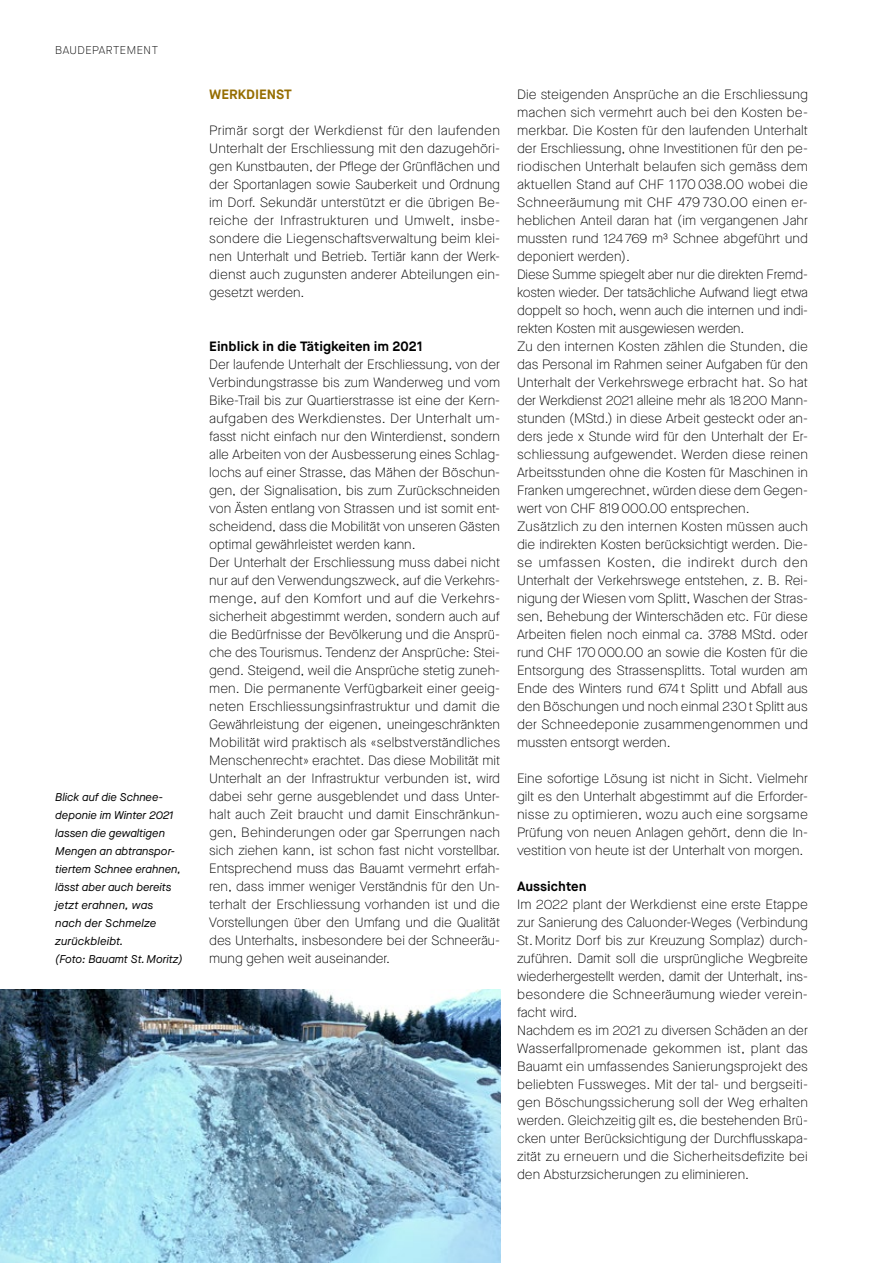
<style>
.page{position:relative;width:893px;height:1263px;background:#fff}
.page>*{position:absolute;margin:0;border:0;box-sizing:border-box;transform-origin:0 0}
.t1{font:100 13.5px/18px "Maison Neue";color:#000}
.t2{font:700 13.5px "Maison Neue";color:#000}
.t3{font:700 13.5px "Maison Neue";color:#956d00}
.t4{font:italic 11.25px/18px "Maison Neue";color:#000}
.t5{font:100 11.25px "Maison Neue";letter-spacing:.05em;color:#000}
</style>
<div class="page">
<img style="left:0;top:990px;width:500px;height:273px">
<p class="t5" style="left:55px;top:43px;width:104px">BAUDEPARTEMENT</p>
<p class="t4" style="left:55px;top:788px;width:129px">Blick auf die Schnee&shy;deponie im Winter 2021 lassen die gewaltigen<br>Mengen an abtranspor&shy;tiertem Schnee erahnen, lässt aber auch bereits jetzt erahnen, was<br>nach der Schmelze zurückbleibt.<br>(Foto: Bauamt St. Moritz)</p>
<p class="t3" style="left:209px;top:86px;width:84px">WERKDIENST</p>
<p class="t1" style="left:209px;top:121px;width:292px;text-align:justify">Primär sorgt der Werkdienst für den laufenden Unterhalt der Erschliessung mit den dazugehöri&shy;gen Kunstbauten, der Pflege der Grünflächen und der Sportanlagen sowie Sauberkeit und Ordnung im Dorf. Sekundär unterstützt er die übrigen Be&shy;reiche der Infrastrukturen und Umwelt, insbe&shy;sondere die Liegenschaftsverwaltung beim klei&shy;nen Unterhalt und Betrieb. Tertiär kann der Werk&shy;dienst auch zugunsten anderer Abteilungen ein&shy;gesetzt werden.</p>
<p class="t2" style="left:209px;top:338px;width:215px">Einblick in die Tätigkeiten im 2021</p>
<p class="t1" style="left:209px;top:355px;width:292px">Der laufende Unterhalt der Erschliessung, von der Verbindungstrasse bis zum Wanderweg und vom Bike-Trail bis zur Quartierstrasse ist eine der Kern&shy;aufgaben des Werkdienstes. Der Unterhalt um&shy;fasst nicht einfach nur den Winterdienst, sondern alle Arbeiten von der Ausbesserung eines Schlag&shy;lochs auf einer Strasse, das Mähen der Böschun&shy;gen, der Signalisation, bis zum Zurückschneiden von Ästen entlang von Strassen und ist somit ent&shy;scheidend, dass die Mobilität von unseren Gästen optimal gewährleistet werden kann.<br>Der Unterhalt der Erschliessung muss dabei nicht nur auf den Verwendungszweck, auf die Verkehrs&shy;menge, auf den Komfort und auf die Verkehrs&shy;sicherheit abgestimmt werden, sondern auch auf die Bedürfnisse der Bevölkerung und die Ansprü&shy;che des Tourismus. Tendenz der Ansprüche: Stei&shy;gend. Steigend, weil die Ansprüche stetig zuneh&shy;men. Die permanente Verfügbarkeit einer geeig&shy;neten Erschliessungsinfrastruktur und damit die Gewährleistung der eigenen, uneingeschränkten Mobilität wird praktisch als «selbstverständliches Menschenrecht» erachtet. Das diese Mobilität mit Unterhalt an der Infrastruktur verbunden ist, wird dabei sehr gerne ausgeblendet und dass Unter&shy;halt auch Zeit braucht und damit Einschränkun&shy;gen, Behinderungen oder gar Sperrungen nach sich ziehen kann, ist schon fast nicht vorstellbar.<br>Entsprechend muss das Bauamt vermehrt erfah&shy;ren, dass immer weniger Verständnis für den Un&shy;terhalt der Erschliessung vorhanden ist und die Vorstellungen über den Umfang und die Qualität des Unterhalts, insbesondere bei der Schneeräu&shy;mung gehen weit auseinander.</p>
<p class="t1" style="left:517px;top:85px;width:292px">Die steigenden Ansprüche an die Erschliessung machen sich vermehrt auch bei den Kosten be&shy;merkbar. Die Kosten für den laufenden Unterhalt der Erschliessung, ohne Investitionen für den pe&shy;riodischen Unterhalt belaufen sich gemäss dem aktuellen Stand auf CHF 1 170 038.00 wobei die Schneeräumung mit CHF 479 730.00 einen er&shy;heblichen Anteil daran hat (im vergangenen Jahr mussten rund 124 769 m3 Schnee abgeführt und deponiert werden).<br>Diese Summe spiegelt aber nur die direkten Fremd&shy;kosten wieder. Der tatsächliche Aufwand liegt etwa doppelt so hoch, wenn auch die internen und indi&shy;rekten Kosten mit ausgewiesen werden.<br>Zu den internen Kosten zählen die Stunden, die das Personal im Rahmen seiner Aufgaben für den Unterhalt der Verkehrswege erbracht hat. So hat der Werkdienst 2021 alleine mehr als 18 200 Mann&shy;stunden (MStd.) in diese Arbeit gesteckt oder an&shy;ders jede x Stunde wird für den Unterhalt der Er&shy;schliessung aufgewendet. Werden diese reinen Arbeitsstunden ohne die Kosten für Maschinen in Franken umgerechnet, würden diese dem Gegen&shy;wert von CHF 819 000.00 entsprechen.<br>Zusätzlich zu den internen Kosten müssen auch die indirekten Kosten berücksichtigt werden. Die&shy;se umfassen Kosten, die indirekt durch den Unterhalt der Verkehrswege entstehen, z. B. Rei&shy;nigung der Wiesen vom Splitt, Waschen der Stras&shy;sen, Behebung der Winterschäden etc. Für diese Arbeiten fielen noch einmal ca. 3788 MStd. oder rund CHF 170 000.00 an sowie die Kosten für die Entsorgung des Strassensplitts. Total wurden am Ende des Winters rund 674 t Splitt und Abfall aus den Böschungen und noch einmal 230 t Splitt aus der Schneedeponie zusammengenommen und mussten entsorgt werden.</p>
<p class="t1" style="left:517px;top:769px;width:292px;text-align:justify">Eine sofortige Lösung ist nicht in Sicht. Vielmehr gilt es den Unterhalt abgestimmt auf die Erforder&shy;nisse zu optimieren, wozu auch eine sorgsame Prüfung von neuen Anlagen gehört, denn die In&shy;vestition von heute ist der Unterhalt von morgen.</p>
<p class="t2" style="left:517px;top:878px;width:71px">Aussichten</p>
<p class="t1" style="left:517px;top:895px;width:292px">Im 2022 plant der Werkdienst eine erste Etappe zur Sanierung des Caluonder-Weges (Verbindung St. Moritz Dorf bis zur Kreuzung Somplaz) durch&shy;zuführen. Damit soll die ursprüngliche Wegbreite wiederhergestellt werden, damit der Unterhalt, ins&shy;besondere die Schneeräumung wieder verein&shy;facht wird.<br>Nachdem es im 2021 zu diversen Schäden an der Wasserfallpromenade gekommen ist, plant das Bauamt ein umfassendes Sanierungsprojekt des beliebten Fussweges. Mit der tal- und bergseiti&shy;gen Böschungssicherung soll der Weg erhalten werden. Gleichzeitig gilt es, die bestehenden Brü&shy;cken unter Berücksichtigung der Durchflusskapa&shy;zität zu erneuern und die Sicherheitsdefizite bei den Absturzsicherungen zu eliminieren.</p>
</div>
